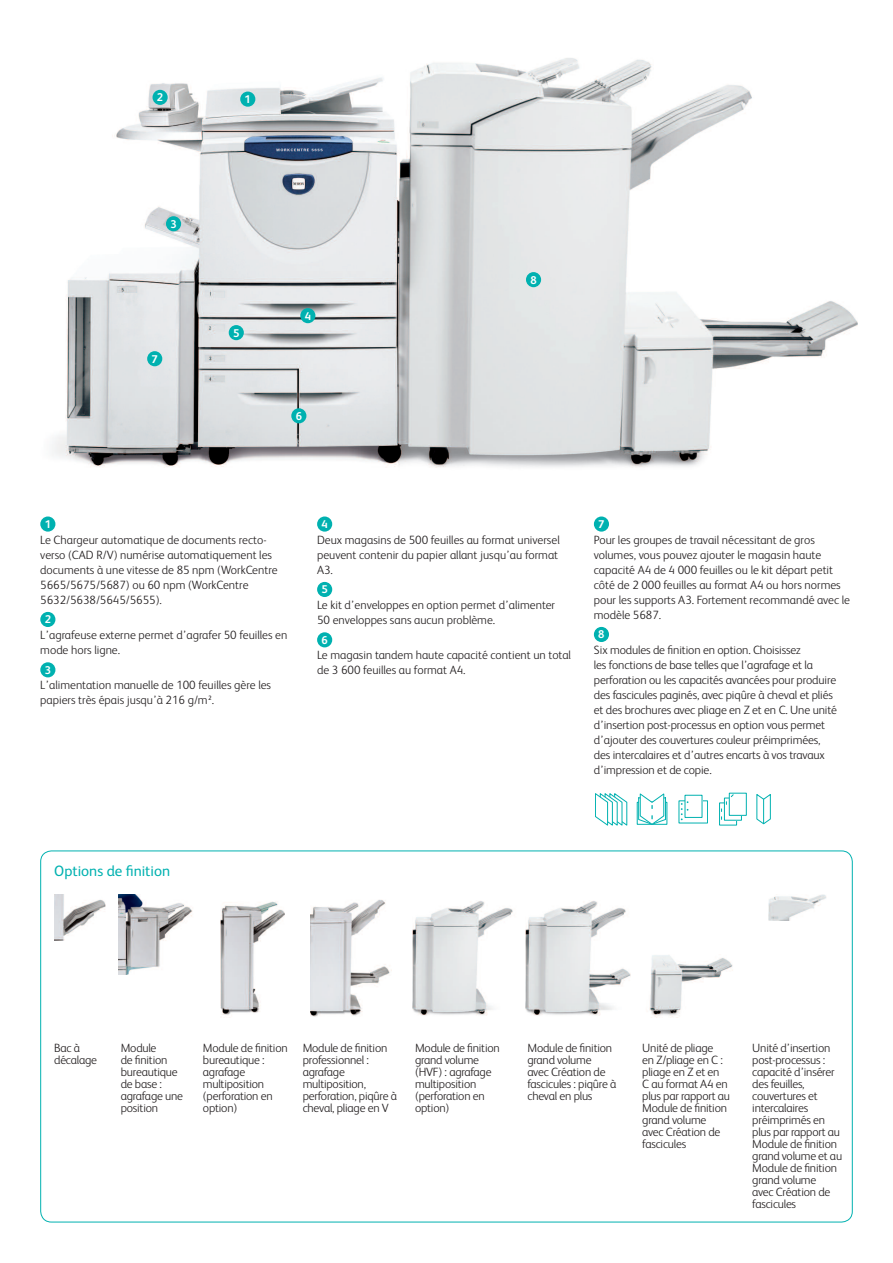
<style>
.page{position:relative;width:893px;height:1263px;background:#fff}
.page>*{position:absolute;margin:0;border:0;box-sizing:border-box;transform-origin:0 0}
.t1{font:15px "Xerox Sans";color:#00b1b0}
.t2{font:300 12px/12px "Xerox Sans";letter-spacing:-.015em;color:#231f20}
.t3{font:700 11.25px "Xerox Sans";color:#fff}
</style>
<div class="page">
<img style="left:54px;top:895px;width:52px;height:46px">
<img style="left:118px;top:895px;width:75px;height:80px">
<img style="left:220px;top:901px;width:64px;height:117px">
<img style="left:310px;top:899px;width:82px;height:118px">
<img style="left:413px;top:901px;width:100px;height:115px">
<img style="left:525px;top:901px;width:105px;height:115px">
<img style="left:649px;top:955px;width:84px;height:63px">
<img style="left:768px;top:895px;width:58px;height:26px">
<div style="left:40px;top:517px;width:15px;height:15px;background:#00b1b0;border-radius:50%"></div>
<div style="left:40px;top:612px;width:15px;height:15px;background:#00b1b0;border-radius:50%"></div>
<div style="left:40px;top:662px;width:15px;height:15px;background:#00b1b0;border-radius:50%"></div>
<div style="left:317px;top:517px;width:15px;height:15px;background:#00b1b0;border-radius:50%"></div>
<div style="left:317px;top:582px;width:15px;height:15px;background:#00b1b0;border-radius:50%"></div>
<div style="left:317px;top:632px;width:15px;height:15px;background:#00b1b0;border-radius:50%"></div>
<div style="left:594px;top:517px;width:15px;height:15px;background:#00b1b0;border-radius:50%"></div>
<div style="left:594px;top:627px;width:15px;height:15px;background:#00b1b0;border-radius:50%"></div>
<svg style="left:595px;top:793px;width:32px;height:33px"></svg>
<svg style="left:638px;top:794px;width:28px;height:31px"></svg>
<div style="left:678px;top:800px;width:30px;height:23px;border:1px solid #00b1b0"></div>
<div style="left:685px;top:795px;width:17px;height:22px;background:#fff"></div>
<div style="left:684px;top:795px;width:18px;height:23px;border:1px solid #00b1b0"></div>
<svg style="left:680px;top:801px;width:8px;height:19px"></svg>
<div style="left:719px;top:803px;width:18px;height:22px;border:1px solid #00b1b0"></div>
<div style="left:724px;top:798px;width:17px;height:22px;background:#fff"></div>
<div style="left:729px;top:793px;width:17px;height:23px;border:1px solid #00b1b0"></div>
<svg style="left:721px;top:793px;width:13px;height:26px"></svg>
<svg style="left:756px;top:794px;width:14px;height:30px"></svg>
<img style="left:52px;top:58px;width:805px;height:410px">
<div style="left:240px;top:92px;width:15px;height:15px;background:#00b1b0;border-radius:50%"></div>
<div style="left:152px;top:90px;width:16px;height:15px;background:#00b1b0;border-radius:50%"></div>
<div style="left:166px;top:216px;width:15px;height:15px;background:#00b1b0;border-radius:50%"></div>
<div style="left:147px;top:351px;width:15px;height:15px;background:#00b1b0;border-radius:50%"></div>
<div style="left:526px;top:272px;width:15px;height:15px;background:#00b1b0;border-radius:50%"></div>
<div style="left:300px;top:308px;width:15px;height:15px;background:#00b1b0;border-radius:50%"></div>
<div style="left:291px;top:408px;width:15px;height:15px;background:#00b1b0;border-radius:50%"></div>
<div style="left:229px;top:325px;width:15px;height:15px;background:#00b1b0;border-radius:50%"></div>
<p class="t3" style="left:157px;top:94px;width:8px">2</p>
<p class="t3" style="left:244px;top:95px;width:8px">1</p>
<p class="t3" style="left:170px;top:220px;width:8px">3</p>
<p class="t3" style="left:151px;top:355px;width:8px">7</p>
<p class="t3" style="left:233px;top:329px;width:8px">5</p>
<p class="t3" style="left:305px;top:312px;width:8px">4</p>
<p class="t3" style="left:296px;top:412px;width:8px">6</p>
<p class="t3" style="left:530px;top:276px;width:8px">8</p>
<p class="t3" style="left:45px;top:520px;width:8px">1</p>
<p class="t2" style="left:40px;top:533px;width:239px;line-height:15px">Le Chargeur automatique de documents recto&shy;verso (CAD R/V) numérise automatiquement les documents à une vitesse de 85 npm (WorkCentre 5665/5675/5687) ou 60 npm (WorkCentre 5632/5638/5645/5655).</p>
<p class="t3" style="left:45px;top:616px;width:8px">2</p>
<p class="t2" style="left:40px;top:629px;width:248px;line-height:15px">L’agrafeuse externe permet d’agrafer 50 feuilles en mode hors ligne.</p>
<p class="t3" style="left:45px;top:666px;width:8px">3</p>
<p class="t2" style="left:40px;top:679px;width:232px;line-height:15px">L’alimentation manuelle de 100 feuilles gère les papiers très épais jusqu’à 216 g/m².</p>
<p class="t3" style="left:321px;top:520px;width:8px">4</p>
<p class="t2" style="left:317px;top:533px;width:244px;line-height:15px">Deux magasins de 500 feuilles au format universel peuvent contenir du papier allant jusqu’au format<br>A3.</p>
<p class="t3" style="left:321px;top:586px;width:8px">5</p>
<p class="t2" style="left:317px;top:599px;width:239px;line-height:15px">Le kit d’enveloppes en option permet d’alimenter<br>50 enveloppes sans aucun problème.</p>
<p class="t3" style="left:321px;top:636px;width:8px">6</p>
<p class="t2" style="left:317px;top:649px;width:255px;line-height:15px">Le magasin tandem haute capacité contient un total de 3 600 feuilles au format A4.</p>
<p class="t3" style="left:598px;top:520px;width:8px">7</p>
<p class="t2" style="left:594px;top:533px;width:257px;line-height:15px">Pour les groupes de travail nécessitant de gros volumes, vous pouvez ajouter le magasin haute capacité A4 de 4 000 feuilles ou le kit départ petit côté de 2 000 feuilles au format A4 ou hors normes pour les supports A3. Fortement recommandé avec le modèle 5687.</p>
<p class="t3" style="left:598px;top:631px;width:8px">8</p>
<p class="t2" style="left:594px;top:644px;width:244px;line-height:15px">Six modules de finition en option. Choisissez<br>les fonctions de base telles que l’agrafage et la perforation ou les capacités avancées pour produire des fascicules paginés, avec piqûre à cheval et pliés et des brochures avec pliage en Z et en C. Une unité d’insertion post-processus en option vous permet d’ajouter des couvertures couleur préimprimées, des intercalaires et d’autres encarts à vos travaux d’impression et de copie.</p>
<p class="t1" style="left:54px;top:865px;width:117px">Options de finition</p>
<p class="t2" style="left:54px;top:1043px;width:44px">Bac à décalage</p>
<p class="t2" style="left:121px;top:1043px;width:64px">Module<br>de finition bureautique de base : agrafage une position</p>
<p class="t2" style="left:203px;top:1043px;width:86px">Module de finition bureautique : agrafage multiposition (perforation en option)</p>
<p class="t2" style="left:303px;top:1043px;width:96px">Module de finition professionnel : agrafage multiposition, perforation, piqûre à cheval, pliage en V</p>
<p class="t2" style="left:415px;top:1043px;width:86px">Module de finition grand volume (HVF) : agrafage multiposition (perforation en option)</p>
<p class="t2" style="left:527px;top:1043px;width:90px">Module de finition grand volume<br>avec Création de fascicules : piqûre à cheval en plus</p>
<p class="t2" style="left:642px;top:1043px;width:89px">Unité de pliage<br>en Z/pliage en C : pliage en Z et en<br>C au format A4 en plus par rapport au<br>Module de finition grand volume avec Création de fascicules</p>
<p class="t2" style="left:752px;top:1043px;width:91px">Unité d’insertion post-processus : capacité d’insérer des feuilles, couvertures et intercalaires préimprimés en plus par rapport au<br>Module de finition grand volume et au<br>Module de finition grand volume<br>avec Création de fascicules</p>
</div>
